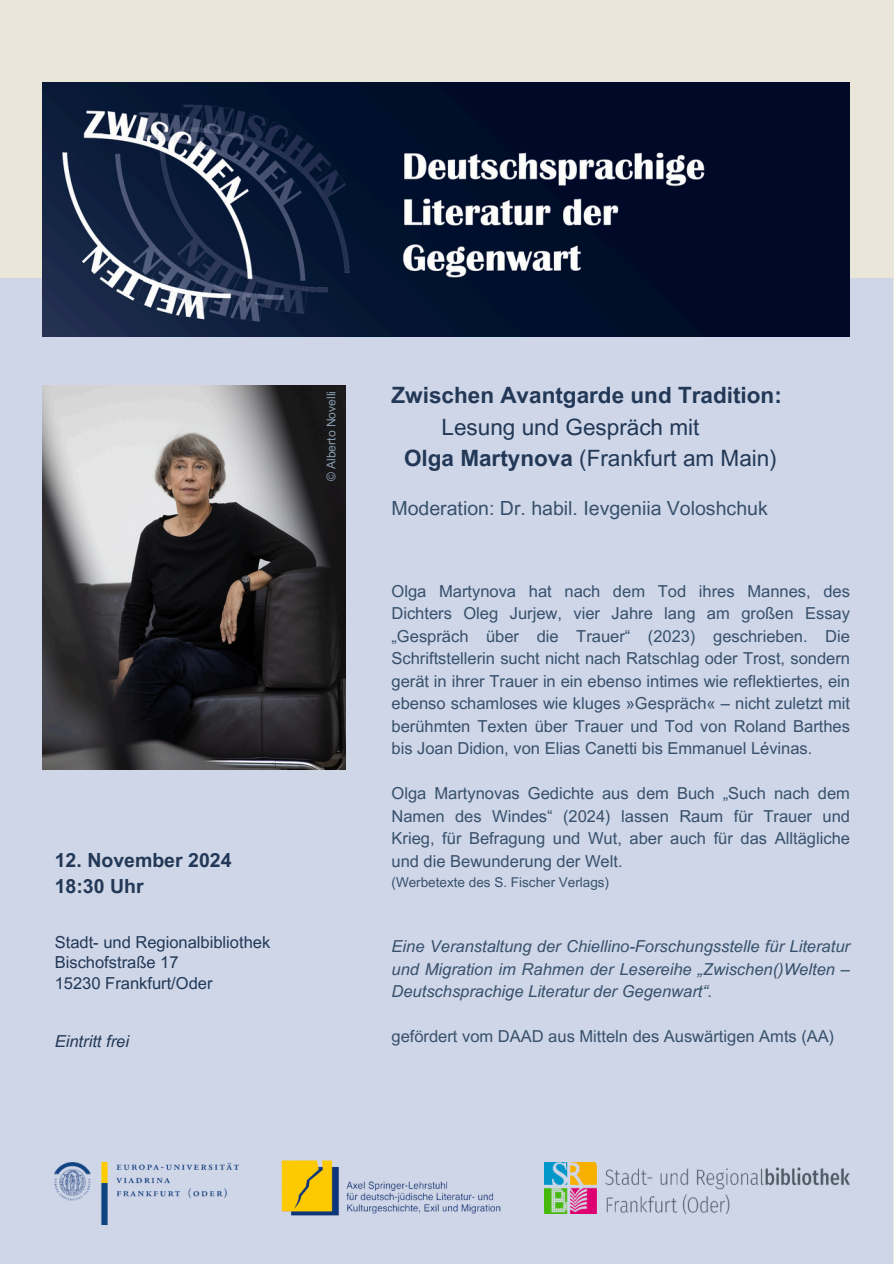
<style>
.page{position:relative;width:894px;height:1264px;background:#fff}
.page>*{position:absolute;margin:0;border:0;box-sizing:border-box;transform-origin:0 0}
.t1{font:22.5px "Arial MT Pro";color:#223856}
.t2{font:700 22.5px "Arial MT Pro";color:#223856}
.t3{font:19.5px "Arial MT Pro";color:#38506b}
.t4{font:700 19.5px/25.8px "Arial MT Pro";color:#223856}
.t5{font:16.5px/22.5px "Arial MT Pro";color:#38506b;text-align:justify}
.t6{font:italic 16.5px/22.5px "Arial MT Pro";color:#38506b;text-align:justify}
.t7{font:16.5px/20.2px "Arial MT Pro";color:#223856}
.t8{font:italic 16.5px "Arial MT Pro";color:#223856}
.t9{font:13.5px "Arial MT Pro";color:#38506b}
.t10{font:12.15px "Arial MT Pro";color:#879bb0}
.s1{font-weight:700}
</style>
<div class="page">
<div style="left:0;top:0;width:893px;height:1263px;background:#eae6da"></div>
<div style="left:0;top:278px;width:892px;height:985px;background:#ced6e8"></div>
<img style="left:42px;top:82px;width:807px;height:255px">
<img style="left:544px;top:1162px;width:305px;height:51px">
<img style="left:281px;top:1160px;width:220px;height:56px">
<img style="left:55px;top:1162px;width:183px;height:62px">
<img style="left:42px;top:385px;width:303px;height:384px">
<h2 class="t4" style="left:55px;top:849px;width:178px">12. November 2024<br>18:30 Uhr</h2>
<h4 class="t7" style="left:55px;top:934px;width:217px">Stadt- und Regionalbibliothek<br>Bischofstraße 17<br>15230 Frankfurt/Oder</h4>
<h4 class="t8" style="left:55px;top:1035px;width:76px">Eintritt frei</h4>
<p class="t10" style="left:327px;top:481px;width:92px;rotate:-90deg">© Alberto Novelli</p>
<p class="t2" style="left:391px;top:387px;width:392px">Zwischen Avantgarde und Tradition:</p>
<p class="t1" style="left:441px;top:418px;width:259px">Lesung und Gespräch mit</p>
<p class="t1" style="left:404px;top:450px;width:374px"><span class="s1">Olga Martynova</span> (Frankfurt am Main)</p>
<p class="t3" style="left:391px;top:501px;width:377px">Moderation: Dr. habil. Ievgeniia Voloshchuk</p>
<h1 class="t5" style="left:391px;top:581px;width:460px">Olga Martynova hat nach dem Tod ihres Mannes, des Dichters Oleg Jurjew, vier Jahre lang am großen Essay „Gespräch über die Trauer“ (2023) geschrieben. Die Schriftstellerin sucht nicht nach Ratschlag oder Trost, sondern gerät in ihrer Trauer in ein ebenso intimes wie reflektiertes, ein ebenso schamloses wie kluges »Gespräch« – nicht zuletzt mit berühmten Texten über Trauer und Tod von Roland Barthes bis Joan Didion, von Elias Canetti bis Emmanuel Lévinas.</h1>
<h3 class="t5" style="left:391px;top:784px;width:460px">Olga Martynovas Gedichte aus dem Buch „Such nach dem Namen des Windes“ (2024) lassen Raum für Trauer und Krieg, für Befragung und Wut, aber auch für das Alltägliche und die Bewunderung der Welt.</h3>
<h3 class="t9" style="left:391px;top:877px;width:219px">(Werbetexte des S. Fischer Verlags)</h3>
<h4 class="t6" style="left:391px;top:937px;width:460px">Eine Veranstaltung der Chiellino-Forschungsstelle für Literatur und Migration im Rahmen der Lesereihe „Zwischen()Welten – Deutschsprachige Literatur der Gegenwart“.</h4>
<h4 class="t5" style="left:391px;top:1027px;width:444px">gefördert vom DAAD aus Mitteln des Auswärtigen Amts (AA)</h4>
</div>
